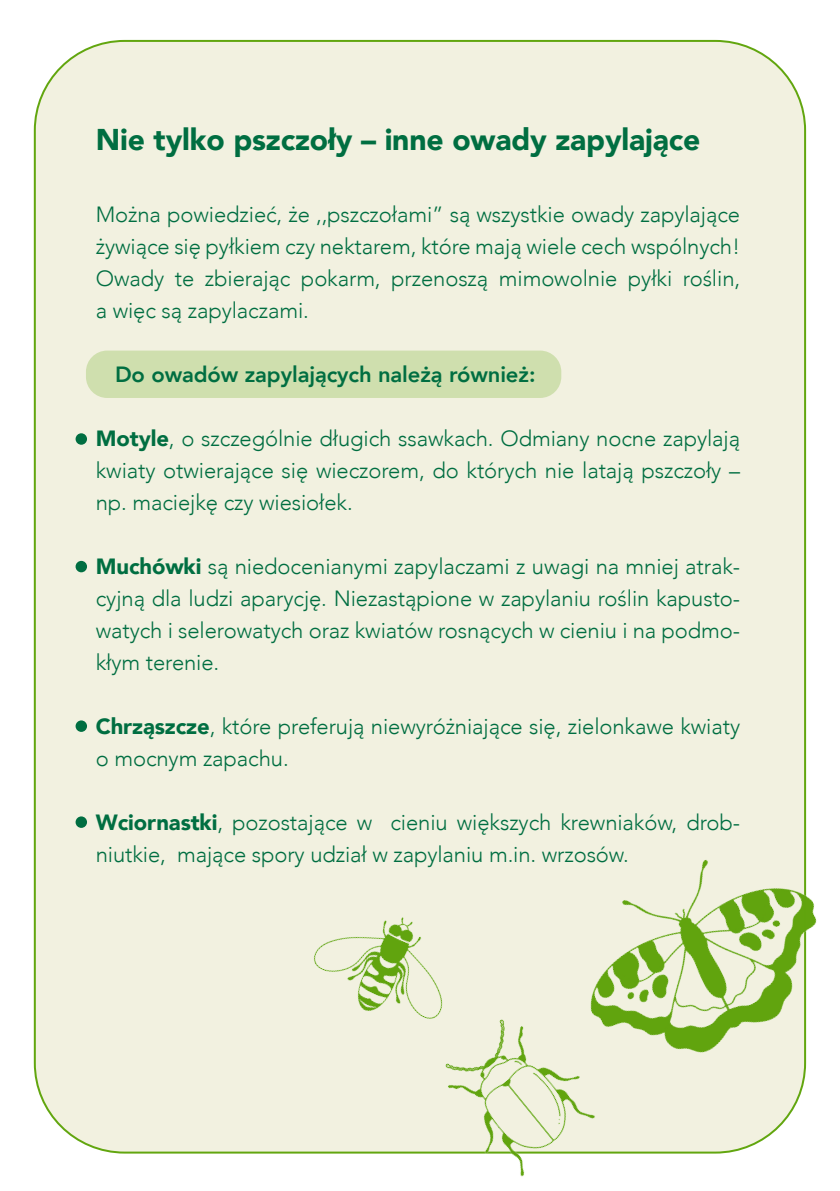
<style>
.page{position:relative;width:840px;height:1191px;background:#fff}
.page>*{position:absolute;margin:0;border:0;box-sizing:border-box;transform-origin:0 0}
.t1{font:900 30px "Avenir";letter-spacing:-.005em;color:#006e41}
.t2{font:300 22px/32px "Avenir";letter-spacing:-.005em;color:#006e41;text-align:justify}
.t3{font:800 22px "Avenir";letter-spacing:-.005em;color:#006e41}
.s1{font-weight:900}
</style>
<div class="page">
<div style="left:35px;top:41px;width:769px;height:1111px;background:#f2f1e0;border-radius:90px"></div>
<div style="left:86px;top:350px;width:475px;height:48px;background:#cfdfae;border-radius:21px"></div>
<div style="left:75px;top:433px;width:12px;height:12px;background:#006e41;border-radius:50%"></div>
<div style="left:75px;top:561px;width:12px;height:11px;background:#006e41;border-radius:50%"></div>
<div style="left:75px;top:720px;width:12px;height:12px;background:#006e41;border-radius:50%"></div>
<div style="left:75px;top:816px;width:12px;height:12px;background:#006e41;border-radius:50%"></div>
<img style="left:696px;top:727px;width:121px;height:427px">
<img style="left:317px;top:895px;width:399px;height:282px">
<h1 class="t1" style="left:96px;top:114px;width:605px">Nie tylko pszczoły – inne owady zapylające</h1>
<p class="t2" style="left:96px;top:198px;width:645px">Można powiedzieć, że ,,pszczołami” są wszystkie owady zapylające żywiące się pyłkiem czy nektarem, które mają wiele cech wspólnych!<br>Owady te zbierając pokarm, przenoszą mimowolnie pyłki roślin, a więc są zapylaczami.</p>
<p class="t3" style="left:115px;top:357px;width:422px">Do owadów zapylających należą również:</p>
<p class="t2" style="left:96px;top:422px;width:645px"><span class="s1">Motyle</span>, o szczególnie długich ssawkach. Odmiany nocne zapylają kwiaty otwierające się wieczorem, do których nie latają pszczoły – np. maciejkę czy wiesiołek.</p>
<p class="t2" style="left:96px;top:550px;width:645px"><span class="s1">Muchówki</span> są niedocenianymi zapylaczami z uwagi na mniej atrak&shy;cyjną dla ludzi aparycję. Niezastąpione w zapylaniu roślin kapusto&shy;watych i selerowatych oraz kwiatów rosnących w cieniu i na podmo&shy;kłym terenie.</p>
<p class="t2" style="left:96px;top:710px;width:645px"><span class="s1">Chrząszcze</span>, które preferują niewyróżniające się, zielonkawe kwiaty o mocnym zapachu.</p>
<p class="t2" style="left:96px;top:806px;width:645px"><span class="s1">Wciornastki</span>, pozostające w cieniu większych krewniaków, drob&shy;niutkie, mające spory udział w zapylaniu m.in. wrzosów.</p>
</div>
